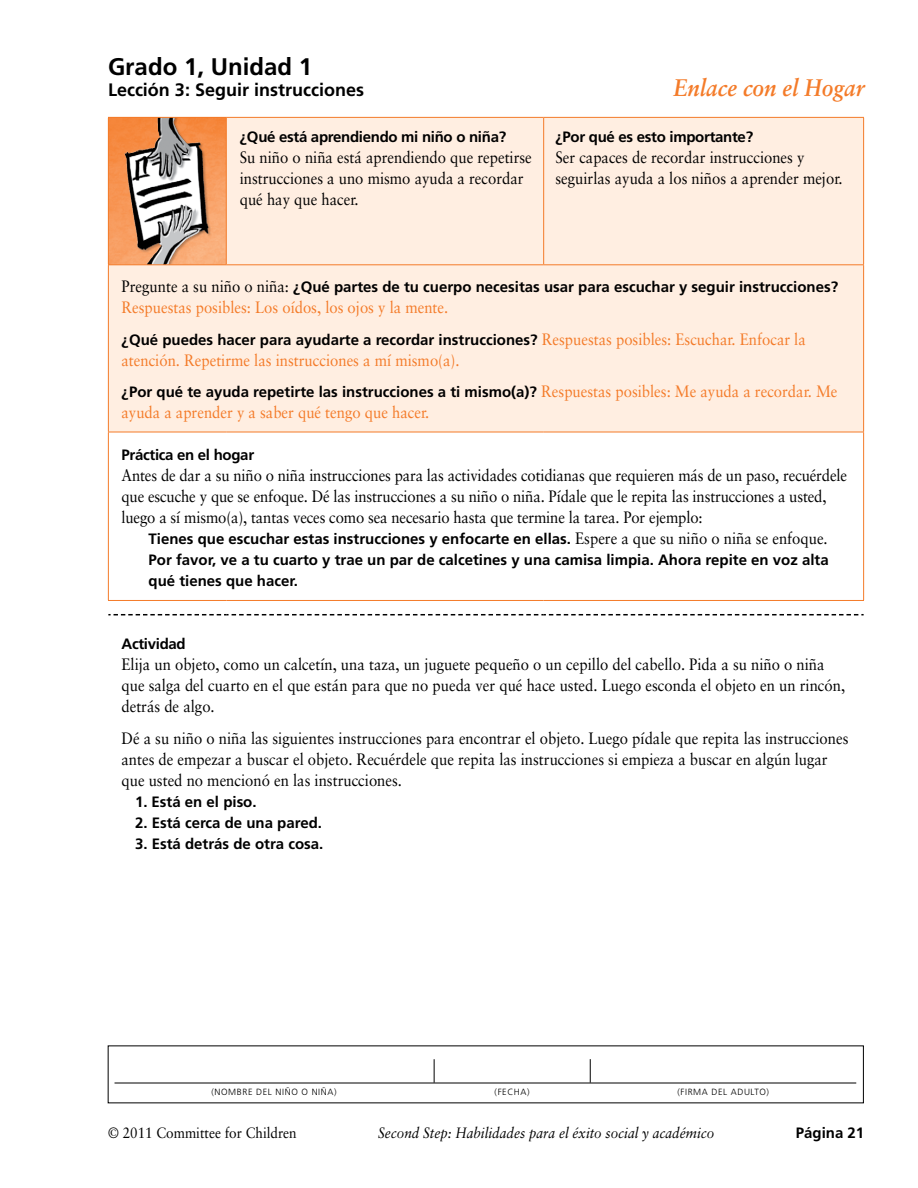
<style>
.page{position:relative;width:918px;height:1188px;background:#fff}
.page>*{position:absolute;margin:0;border:0;box-sizing:border-box;transform-origin:0 0}
.t1{font:italic 700 24px "Sabon";color:#f47b29;scale:.9 1}
.t2{font:700 24px "Frutiger";color:#000}
.t3{font:700 18px "Frutiger";color:#000}
.t4{font:16.5px/21px "Sabon";color:#000;scale:.9 1}
.t5{font:16.5px "Sabon";color:#f47b29;scale:.9 1}
.t6{font:700 15px/21px "Frutiger";color:#000;text-align:justify}
.t7{font:700 15px "Frutiger";letter-spacing:-.02em;color:#000}
.t8{font:italic 15px "Sabon LT Std";color:#000;scale:.9 1}
.t9{font:italic 15px "Sabon";color:#000;scale:.9 1}
.t10{font:15px "Sabon LT Std";color:#000;scale:.9 1}
.t11{font:15px "Sabon";color:#000;scale:.9 1}
.t12{font:700 15px "Frutiger LT Std";color:#000}
.t13{font:300 9px "Frutiger";letter-spacing:.065em;color:#000}
.s1{font-family:"Sabon";font-weight:400;font-size:16.5px}
.s2{font-family:"Sabon";font-weight:400;font-size:16.5px;color:#f47b29}
</style>
<div class="page">
<svg style="left:109px;top:118px;width:754px;height:314px;background:#fbe7d8"></svg>
<hr style="left:863px;top:265px;width:1px;height:167px;background:#f47b29">
<hr style="left:863px;top:432px;width:1px;height:168px;background:#f47b29">
<svg style="left:108px;top:614px;width:756px;height:1px"></svg>
<hr style="left:108px;top:118px;width:1px;height:146px;background:#f47b29">
<hr style="left:108px;top:117px;width:118px;height:1px;background:#f47b29">
<hr style="left:226px;top:118px;width:1px;height:146px;background:#f47b29">
<hr style="left:226px;top:117px;width:318px;height:1px;background:#f47b29">
<hr style="left:543px;top:118px;width:1px;height:146px;background:#f47b29">
<hr style="left:544px;top:117px;width:320px;height:1px;background:#f47b29">
<hr style="left:863px;top:118px;width:1px;height:146px;background:#f47b29">
<hr style="left:108px;top:265px;width:1px;height:167px;background:#f47b29">
<hr style="left:108px;top:264px;width:118px;height:1px;background:#f47b29">
<hr style="left:226px;top:264px;width:318px;height:1px;background:#f47b29">
<hr style="left:544px;top:264px;width:320px;height:1px;background:#f47b29">
<hr style="left:108px;top:432px;width:1px;height:168px;background:#f47b29">
<hr style="left:108px;top:432px;width:118px;height:1px;background:#f47b29">
<hr style="left:226px;top:432px;width:318px;height:1px;background:#f47b29">
<hr style="left:544px;top:432px;width:320px;height:1px;background:#f47b29">
<hr style="left:108px;top:600px;width:118px;height:1px;background:#f47b29">
<hr style="left:226px;top:600px;width:318px;height:1px;background:#f47b29">
<hr style="left:544px;top:600px;width:320px;height:1px;background:#f47b29">
<hr style="left:115px;top:1083px;width:741px;height:1px;background:#000">
<svg style="left:434px;top:1059px;width:1px;height:24px"></svg>
<svg style="left:590px;top:1059px;width:1px;height:24px"></svg>
<h1 class="t2" style="left:108px;top:53px;width:206px">Grado 1, Unidad 1</h1>
<p class="t3" style="left:108px;top:79px;width:258px">Lección 3: Seguir instrucciones</p>
<p class="t7" style="left:240px;top:128px;width:268px">¿Qué está aprendiendo mi niño o niña?</p>
<p class="t4" style="left:240px;top:147px;width:326px">Su niño o niña está aprendiendo que repetirse instrucciones a uno mismo ayuda a recordar qué hay que hacer.</p>
<h1 class="t1" style="left:673px;top:73px;width:213px">Enlace con el Hogar</h1>
<p class="t7" style="left:555px;top:128px;width:199px">¿Por qué es esto importante?</p>
<p class="t4" style="left:555px;top:147px;width:321px">Ser capaces de recordar instrucciones y seguirlas ayuda a los niños a aprender mejor.</p>
<p class="t6" style="left:121px;top:276px;width:718px"><span class="s1">Pregunte a su niño o niña:</span> ¿Qué partes de tu cuerpo necesitas usar para escuchar y seguir instrucciones?</p>
<p class="t5" style="left:122px;top:298px;width:365px">Respuestas posibles: Los oídos, los ojos y la mente.</p>
<p class="t6" style="left:122px;top:329px;width:686px">¿Qué puedes hacer para ayudarte a recordar instrucciones? <span class="s2">Respuestas posibles: Escuchar. Enfocar la</span></p>
<p class="t5" style="left:122px;top:350px;width:377px">atención. Repetirme las instrucciones a mí mismo(a).</p>
<p class="t6" style="left:122px;top:381px;width:718px">¿Por qué te ayuda repetirte las instrucciones a ti mismo(a)? <span class="s2">Respuestas posibles: Me ayuda a recordar. Me</span></p>
<p class="t5" style="left:121px;top:403px;width:343px">ayuda a aprender y a saber qué tengo que hacer.</p>
<p class="t7" style="left:122px;top:446px;width:134px">Práctica en el hogar</p>
<p class="t4" style="left:122px;top:465px;width:808px">Antes de dar a su niño o niña instrucciones para las actividades cotidianas que requieren más de un paso, recuérdele que escuche y que se enfoque. Dé las instrucciones a su niño o niña. Pídale que le repita las instrucciones a usted, luego a sí mismo(a), tantas veces como sea necesario hasta que termine la tarea. Por ejemplo:</p>
<p class="t6" style="left:148px;top:528px;width:682px">Tienes que escuchar estas instrucciones y enfocarte en ellas. <span class="s1">Espere a que su niño o niña se enfoque.<br></span>Por favor, ve a tu cuarto y trae un par de calcetines y una camisa limpia. Ahora repite en voz alta qué tienes que hacer.</p>
<p class="t7" style="left:122px;top:635px;width:66px">Actividad</p>
<p class="t4" style="left:122px;top:654px;width:806px">Elija un objeto, como un calcetín, una taza, un juguete pequeño o un cepillo del cabello. Pida a su niño o niña que salga del cuarto en el que están para que no pueda ver qué hace usted. Luego esconda el objeto en un rincón, detrás de algo.</p>
<p class="t4" style="left:122px;top:727px;width:809px">Dé a su niño o niña las siguientes instrucciones para encontrar el objeto. Luego pídale que repita las instrucciones antes de empezar a buscar el objeto. Recuérdele que repita las instrucciones si empieza a buscar en algún lugar que usted no mencionó en las instrucciones.</p>
<p class="t6" style="left:135px;top:791px;width:123px">1. Está en el piso.</p>
<p class="t6" style="left:135px;top:812px;width:189px">2. Está cerca de una pared.</p>
<p class="t6" style="left:135px;top:833px;width:190px">3. Está detrás de otra cosa.</p>
<p class="t13" style="left:212px;top:1086px;width:126px">(NOMBRE DEL NIÑO O NIÑA)</p>
<p class="t13" style="left:495px;top:1086px;width:37px">(FECHA)</p>
<p class="t13" style="left:677px;top:1086px;width:93px">(FIRMA DEL ADULTO)</p>
<p class="t11" style="left:108px;top:1124px;width:211px">© 2011 Committee for Children</p>
<p class="t9" style="left:378px;top:1124px;width:375px">Second Step: Habilidades para el éxito social y académico</p>
<p class="t6" style="left:796px;top:1122px;width:70px">Página 21</p>
<p class="t10" style="left:108px;top:1126px;width:210px">© 2011 Committee for Children</p>
<p class="t8" style="left:378px;top:1126px;width:373px">Second Step: Habilidades para el éxito social y académico</p>
<p class="t12" style="left:795px;top:1126px;width:70px">Página 21</p>
</div>
